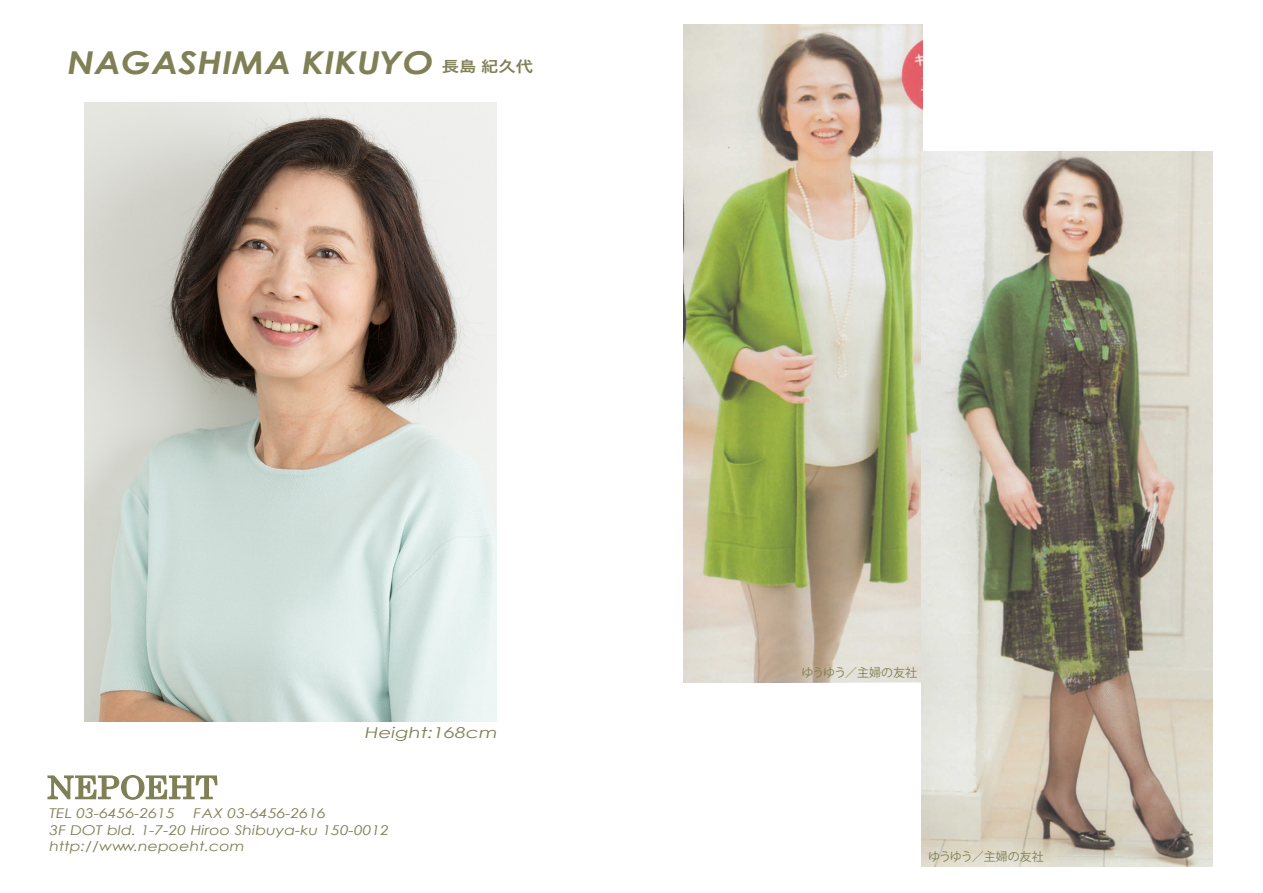
<style>
.page{position:relative;width:1263px;height:893px;background:#fff}
.page>*{position:absolute;margin:0;border:0;box-sizing:border-box;transform-origin:0 0}
.t1{font:italic 700 31.5px "Century Gothic";color:#808056;scale:1.15 1}
.t2{font:italic 15px "Century Gothic";color:#808056;scale:1.32 1}
.t3{font:italic 13.5px/16.2px "Century Gothic";color:#808056;scale:1.17 1}
.t4{font:12px "Koz Go Pro";color:#808056}
.s1{font-family:"Hira Kaku Pro W6";font-weight:400;font-style:normal;font-size:15px}
</style>
<div class="page">
<svg style="left:47px;top:775px;width:170px;height:25px"></svg>
<img style="left:684px;top:24px;width:238px;height:659px">
<img style="left:921px;top:152px;width:292px;height:715px">
<img style="left:84px;top:102px;width:413px;height:620px">
<h1 class="t1" style="left:68px;top:42px;width:406px">NAGASHIMA KIKUYO <span class="s1">長島紀久代</span></h1>
<p class="t2" style="left:365px;top:724px;width:102px">Height:168cm</p>
<p class="t3" style="left:50px;top:805px;width:292px;text-indent:144px">FAX 03-6456-2616<br>3F DOT bld. 1-7-20 Hiroo Shibuya-ku 150-0012 http://www.nepoeht.com</p>
<p class="t3" style="left:50px;top:805px;width:109px">TEL 03-6456-2615</p>
<p class="t4" style="left:801px;top:665px;width:117px">ゆうゆう／主婦の友社</p>
<p class="t4" style="left:928px;top:849px;width:117px">ゆうゆう／主婦の友社</p>
</div>
